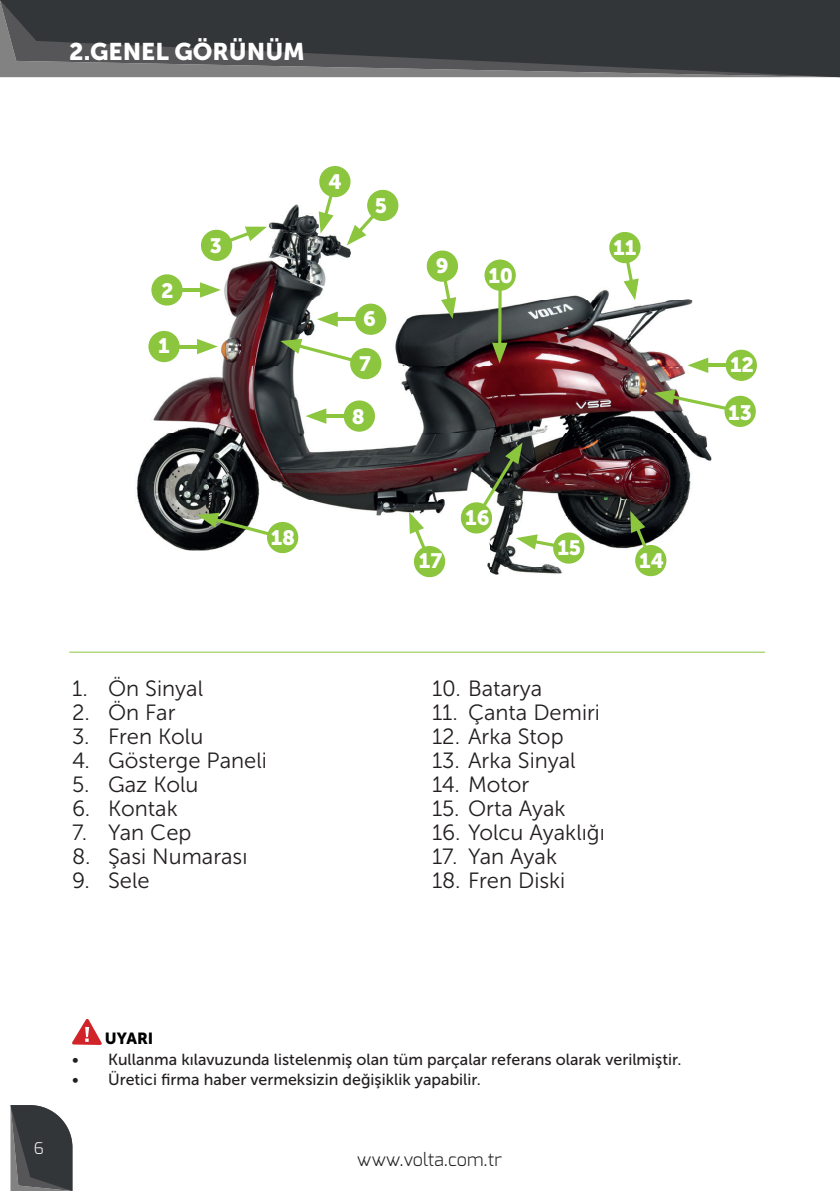
<style>
.page{position:relative;width:840px;height:1191px;background:#fff}
.page>*{position:absolute;margin:0;border:0;box-sizing:border-box;transform-origin:0 0}
.t1{font:24px "Museo Sans 900";color:#fff}
.t2{font:22px "Museo Sans 300";color:#231f20}
.t3{font:20.8px "Museo Sans 900";color:#fff}
.t4{font:300 18px "Exo";color:#231f20}
.t5{font:16px "Museo Sans 500";color:#231f20}
.t6{font:16px "Museo Sans 900";color:#000}
.t7{font:300 16px "Exo";color:#fff}
</style>
<div class="page">
<svg style="left:10px;top:1105px;width:62px;height:86px;background:#4f5153"></svg>
<svg style="left:0;top:0;width:839px;height:77px;background:#414345"></svg>
<hr style="left:69px;top:651px;width:695px;height:1px;background:#8bc640">
<svg style="left:72px;top:1018px;width:30px;height:27px"></svg>
<img style="left:136px;top:204px;width:621px;height:371px">
<hr style="left:164px;top:345px;width:38px;height:3px;background:#8bc63e">
<div style="left:148px;top:331px;width:31px;height:31px;background:#8bc63e;border-radius:50%"></div>
<svg style="left:197px;top:339px;width:21px;height:15px"></svg>
<hr style="left:167px;top:288px;width:38px;height:3px;background:#8bc63e">
<div style="left:151px;top:274px;width:31px;height:31px;background:#8bc63e;border-radius:50%"></div>
<svg style="left:200px;top:282px;width:21px;height:16px"></svg>
<hr style="left:703px;top:364px;width:37px;height:3px;background:#8bc63e">
<div style="left:725px;top:350px;width:31px;height:31px;background:#8bc63e;border-radius:50%"></div>
<svg style="left:687px;top:357px;width:21px;height:16px"></svg>
<svg style="left:630px;top:511px;width:38px;height:66px"></svg>
<svg style="left:409px;top:512px;width:38px;height:66px"></svg>
<hr style="left:332px;top:318px;width:38px;height:3px;background:#8bc63e">
<div style="left:355px;top:304px;width:31px;height:31px;background:#8bc63e;border-radius:50%"></div>
<svg style="left:317px;top:311px;width:20px;height:16px"></svg>
<hr style="left:321px;top:414px;width:38px;height:4px;background:#8bc63e">
<div style="left:343px;top:400px;width:32px;height:32px;background:#8bc63e;border-radius:50%"></div>
<svg style="left:305px;top:408px;width:21px;height:16px"></svg>
<svg style="left:280px;top:339px;width:103px;height:42px"></svg>
<svg style="left:197px;top:513px;width:103px;height:42px"></svg>
<svg style="left:458px;top:442px;width:127px;height:123px"></svg>
<svg style="left:653px;top:390px;width:103px;height:38px"></svg>
<hr style="left:498px;top:287px;width:3px;height:61px;background:#8bc63e">
<div style="left:484px;top:259px;width:31px;height:32px;background:#8bc63e;border-radius:50%"></div>
<svg style="left:491px;top:343px;width:16px;height:20px"></svg>
<svg style="left:199px;top:227px;width:68px;height:36px"></svg>
<svg style="left:317px;top:166px;width:83px;height:79px"></svg>
<svg style="left:425px;top:249px;width:34px;height:70px"></svg>
<svg style="left:607px;top:231px;width:34px;height:69px"></svg>
<p class="t1" style="left:69px;top:38px;width:237px">2.GENEL GÖRÜNÜM</p>
<p class="t3" style="left:161px;top:278px;width:14px">2</p>
<p class="t3" style="left:158px;top:334px;width:13px">1</p>
<p class="t3" style="left:210px;top:233px;width:14px">3</p>
<p class="t3" style="left:270px;top:526px;width:26px">18</p>
<p class="t3" style="left:328px;top:170px;width:15px">4</p>
<p class="t3" style="left:374px;top:193px;width:14px">5</p>
<p class="t3" style="left:363px;top:306px;width:14px">6</p>
<p class="t3" style="left:359px;top:352px;width:13px">7</p>
<p class="t3" style="left:351px;top:405px;width:14px">8</p>
<p class="t3" style="left:435px;top:254px;width:14px">9</p>
<p class="t3" style="left:488px;top:264px;width:26px">10</p>
<p class="t3" style="left:418px;top:549px;width:25px">17</p>
<p class="t3" style="left:465px;top:506px;width:26px">16</p>
<p class="t3" style="left:613px;top:236px;width:25px">11</p>
<p class="t3" style="left:557px;top:535px;width:25px">15</p>
<p class="t3" style="left:639px;top:549px;width:26px">14</p>
<p class="t2" style="left:72px;top:677px;width:132px">1. Ön Sinyal</p>
<p class="t2" style="left:72px;top:701px;width:105px">2. Ön Far</p>
<p class="t2" style="left:72px;top:725px;width:133px">3. Fren Kolu</p>
<p class="t2" style="left:72px;top:749px;width:196px">4. Gösterge Paneli</p>
<p class="t2" style="left:72px;top:773px;width:128px">5. Gaz Kolu</p>
<p class="t2" style="left:72px;top:797px;width:107px">6. Kontak</p>
<p class="t2" style="left:72px;top:821px;width:121px">7. Yan Cep</p>
<p class="t2" style="left:72px;top:845px;width:177px">8. Şasi Numarası</p>
<p class="t2" style="left:72px;top:869px;width:79px">9. Sele</p>
<p class="t2" style="left:432px;top:677px;width:112px">10. Batarya</p>
<p class="t2" style="left:432px;top:701px;width:169px">11. Çanta Demiri</p>
<p class="t2" style="left:432px;top:725px;width:133px">12. Arka Stop</p>
<p class="t2" style="left:432px;top:749px;width:145px">13. Arka Sinyal</p>
<p class="t2" style="left:432px;top:773px;width:99px">14. Motor</p>
<p class="t2" style="left:432px;top:797px;width:135px">15. Orta Ayak</p>
<p class="t2" style="left:432px;top:821px;width:174px">16. Yolcu Ayaklığı</p>
<p class="t2" style="left:432px;top:845px;width:126px">17. Yan Ayak</p>
<p class="t2" style="left:432px;top:869px;width:135px">18. Fren Diski</p>
<p class="t3" style="left:729px;top:353px;width:25px">12</p>
<p class="t3" style="left:727px;top:401px;width:25px">13</p>
<p class="t7" style="left:34px;top:1137px;width:12px">6</p>
<p class="t6" style="left:105px;top:1029px;width:50px">UYARI</p>
<p class="t5" style="left:72px;top:1050px;width:610px">• Kullanma kılavuzunda listelenmiş olan tüm parçalar referans olarak verilmiştir.</p>
<p class="t5" style="left:72px;top:1070px;width:410px">• Üretici firma haber vermeksizin değişiklik yapabilir.</p>
<p class="t4" style="left:357px;top:1148px;width:146px">www.volta.com.tr</p>
</div>
